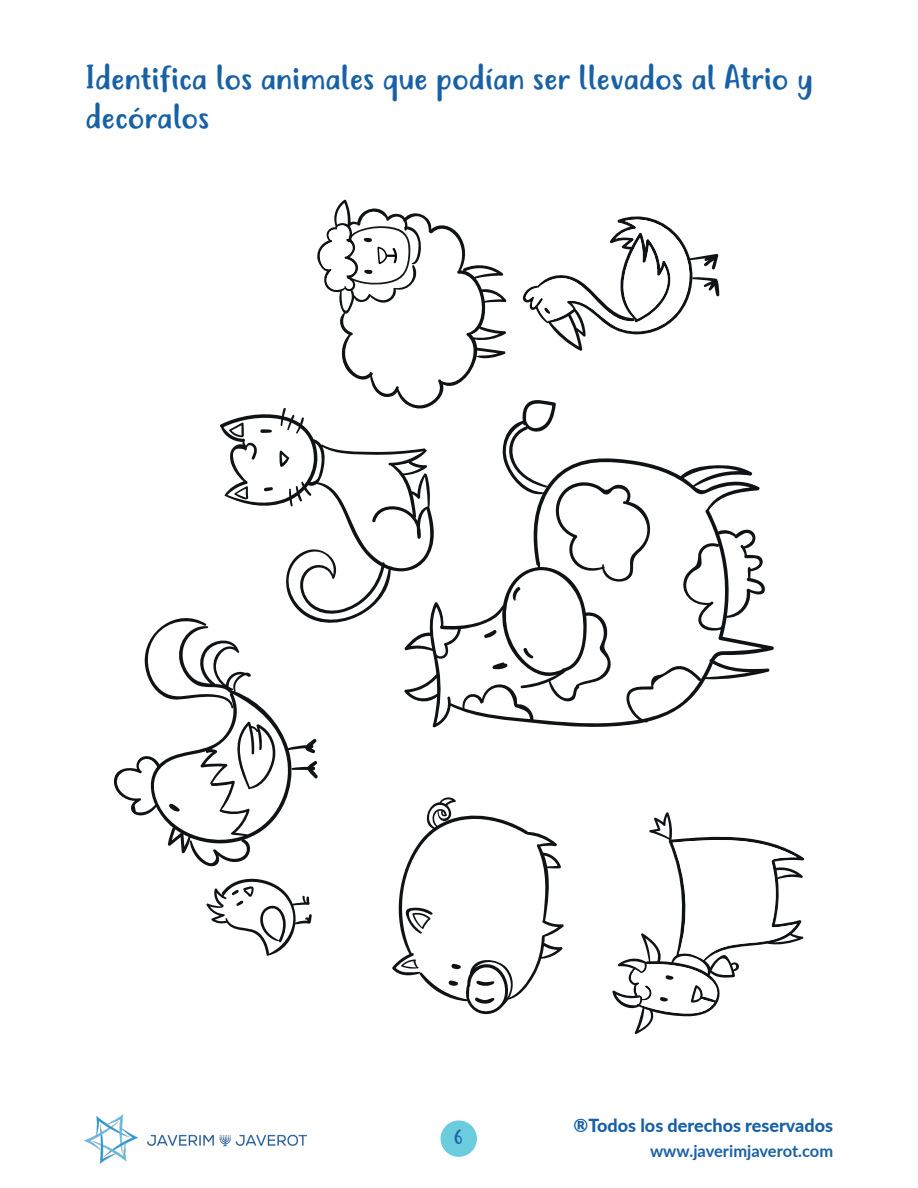
<style>
.page{position:relative;width:918px;height:1188px;background:#fff}
.page>*{position:absolute;margin:0;border:0;box-sizing:border-box;transform-origin:0 0}
.t1{font:33px/39.6px "Justtellmewhat";color:#1861a6}
.t2{font:800 18px "Lato";color:#1860a5}
.t3{font:18px "Justtellmewhat";color:#1a61a6}
.t4{font:700 16.5px "Lato";color:#1860a5}
</style>
<div class="page">
<svg style="left:206px;top:878px;width:106px;height:78px"></svg>
<svg style="left:612px;top:812px;width:192px;height:222px"></svg>
<svg style="left:392px;top:797px;width:172px;height:218px"></svg>
<svg style="left:220px;top:408px;width:158px;height:215px"></svg>
<svg style="left:229px;top:422px;width:15px;height:15px"></svg>
<svg style="left:260px;top:429px;width:12px;height:4px"></svg>
<svg style="left:279px;top:450px;width:11px;height:17px"></svg>
<svg style="left:234px;top:486px;width:14px;height:14px"></svg>
<svg style="left:264px;top:487px;width:9px;height:4px"></svg>
<svg style="left:162px;top:607px;width:71px;height:19px"></svg>
<svg style="left:114px;top:626px;width:203px;height:241px"></svg>
<svg style="left:230px;top:721px;width:47px;height:69px"></svg>
<svg style="left:291px;top:760px;width:27px;height:20px"></svg>
<svg style="left:168px;top:803px;width:12px;height:8px"></svg>
<svg style="left:404px;top:465px;width:370px;height:263px"></svg>
<svg style="left:317px;top:199px;width:402px;height:402px"></svg>
<svg style="left:484px;top:629px;width:14px;height:9px"></svg>
<svg style="left:523px;top:647px;width:11px;height:12px"></svg>
<svg style="left:443px;top:661px;width:65px;height:20px"></svg>
<div style="left:441px;top:1120px;width:36px;height:37px;background:#6bccdd;border-radius:50%"></div>
<img style="left:85px;top:1114px;width:222px;height:49px">
<p class="t1" style="left:86px;top:60px;width:729px">Identifica los animales que podían ser llevados al Atrio y decóralos</p>
<p class="t3" style="left:453px;top:1127px;width:10px">6</p>
<p class="t2" style="left:574px;top:1112px;width:261px">®Todos los derechos reservados</p>
<p class="t4" style="left:650px;top:1139px;width:185px">www.javerimjaverot.com</p>
</div>
